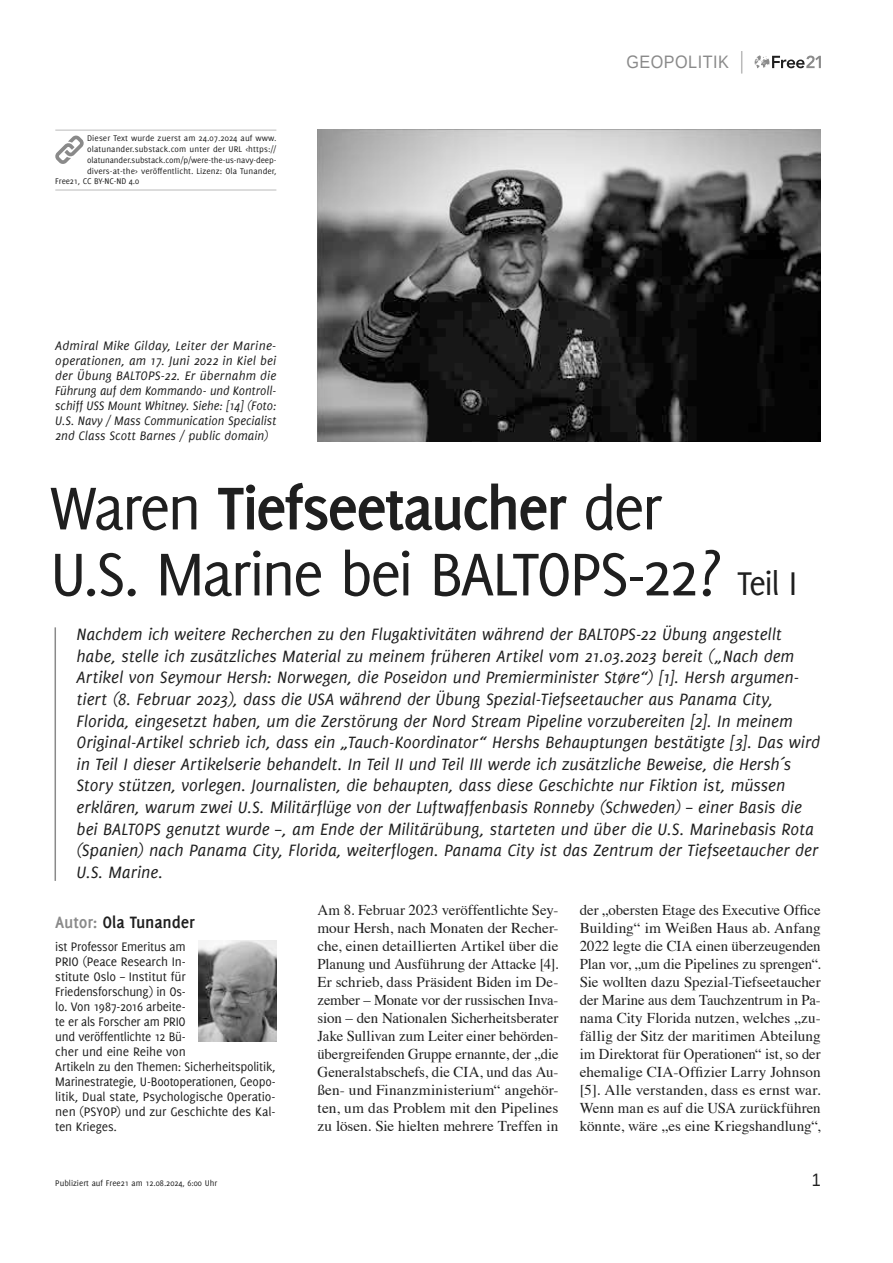
<style>
.page{position:relative;width:893px;height:1263px;background:#fff}
.page>*{position:absolute;margin:0;border:0;box-sizing:border-box;transform-origin:0 0}
.t1{font:66px/66px "Delicious";letter-spacing:-.04em;color:#1f1f1f}
.t2{font:italic 18px/21.6px "Delicious";color:#1f1f1f}
.t3{font:700 18px "Delicious";letter-spacing:-.01em;color:#1f1f1f}
.t4{font:18px "Liberation Sans";letter-spacing:.03em;color:#8a8a8a;scale:.9 1}
.t5{font:18px "Liberation Sans";color:#1f1f1f;scale:.9 1}
.t6{font:15px/18px "Times";color:#1f1f1f;text-align:justify}
.t7{font:13.5px/15px "Delicious";letter-spacing:-.015em;color:#1f1f1f}
.t8{font:italic 13.5px/15px "Delicious";color:#1f1f1f;text-align:justify}
.t9{font:9px "Delicious";letter-spacing:.01em;color:#1f1f1f}
.t10{font:9px "Delicious";letter-spacing:-.01em;color:#1f1f1f}
.s1{font-weight:700}
.s2{font-size:36px}
.s3{color:#8a8a8a}
</style>
<div class="page">
<svg style="left:755px;top:55px;width:66px;height:13px"></svg>
<svg style="left:741px;top:51px;width:1px;height:23px"></svg>
<hr style="left:55px;top:627px;width:1px;height:254px;background:#8a8a8a">
<img style="left:317px;top:130px;width:504px;height:312px">
<hr style="left:55px;top:130px;width:221px;height:1px;background:#bababa">
<hr style="left:55px;top:190px;width:221px;height:1px;background:#bababa">
<svg style="left:55px;top:135px;width:29px;height:29px"></svg>
<img style="left:199px;top:941px;width:77px;height:101px">
<p class="t9" style="left:87px;top:133px;width:191px">Dieser Text wurde zuerst am 24.07.2024 auf www.</p>
<p class="t9" style="left:87px;top:144px;width:191px">olatunander.substack.com unter der URL &lt;https://</p>
<p class="t9" style="left:87px;top:155px;width:191px">olatunander.substack.com/p/were-the-us-navy-deep-</p>
<p class="t9" style="left:87px;top:165px;width:191px">divers-at-the&gt; veröffentlicht. Lizenz: Ola Tunander,</p>
<p class="t10" style="left:55px;top:176px;width:85px">Free21, CC BY-NC-ND 4.0</p>
<p class="t8" style="left:55px;top:338px;width:223px">Admiral Mike Gilday, Leiter der Marine&shy;operationen, am 17. Juni 2022 in Kiel bei der Übung BALTOPS-22. Er übernahm die Führung auf dem Kommando- und Kontroll&shy;schiff USS Mount Whitney. Siehe: [14] (Foto:<br>U.S. Navy / Mass Communication Specialist 2nd Class Scott Barnes / public domain)</p>
<p class="t4" style="left:626px;top:51px;width:115px">GEOPOLITIK</p>
<h1 class="t1" style="left:50px;top:474px;width:749px">Waren <span class="s1">Tiefseetaucher</span> der<br>U.S. Marine bei BALTOPS-22? <span class="s2">Teil I</span></h1>
<p class="t2" style="left:77px;top:623px;width:745px">Nachdem ich weitere Recherchen zu den Flugaktivitäten während der BALTOPS-22 Übung angestellt habe, stelle ich zusätzliches Material zu meinem früheren Artikel vom 21.03.2023 bereit („Nach dem Artikel von Seymour Hersh: Norwegen, die Poseidon und Premierminister Støre“) [1]. Hersh argumen&shy;tiert (8. Februar 2023), dass die USA während der Übung Spezial-Tiefseetaucher aus Panama City, Florida, eingesetzt haben, um die Zerstörung der Nord Stream Pipeline vorzubereiten [2]. In meinem Original-Artikel schrieb ich, dass ein „Tauch-Koordinator“ Hershs Behauptungen bestätigte [3]. Das wird in Teil I dieser Artikelserie behandelt. In Teil II und Teil III werde ich zusätzliche Beweise, die Hersh´s Story stützen, vorlegen. Journalisten, die behaupten, dass diese Geschichte nur Fiktion ist, müssen erklären, warum zwei U.S. Militärflüge von der Luftwaffenbasis Ronneby (Schweden) – einer Basis die bei BALTOPS genutzt wurde –, am Ende der Militärübung, starteten und über die U.S. Marinebasis Rota (Spanien) nach Panama City, Florida, weiterflogen. Panama City ist das Zentrum der Tiefseetaucher der U.S. Marine.</p>
<p class="t3" style="left:55px;top:912px;width:141px"><span class="s3">Autor:</span> Ola Tunander</p>
<p class="t7" style="left:55px;top:939px;width:222px">ist Professor Emeritus am<br>PRIO (Peace Research In-<br>stitute Oslo – Institut für<br>Friedensforschung) in Os-<br>lo. Von 1987-2016 arbeite-<br>te er als Forscher am PRIO<br>und veröffentlichte 12 Bü-<br>cher und eine Reihe von<br>Artikeln zu den Themen: Sicherheitspolitik,<br>Marinestrategie, U-Bootoperationen, Geopo&shy;litik, Dual state, Psychologische Operatio&shy;nen (PSYOP) und zur Geschichte des Kal&shy;ten Krieges.</p>
<p class="t6" style="left:317px;top:900px;width:242px">Am 8. Februar 2023 veröffentlichte Sey&shy;mour Hersh, nach Monaten der Recher&shy;che, einen detaillierten Artikel über die Planung und Ausführung der Attacke [4].<br>Er schrieb, dass Präsident Biden im De&shy;zember – Monate vor der russischen Inva&shy;sion – den Nationalen Sicherheitsberater Jake Sullivan zum Leiter einer behörden&shy;übergreifenden Gruppe ernannte, der „die Generalstabschefs, die CIA, und das Au&shy;ßen- und Finanzministerium“ angehör&shy;ten, um das Problem mit den Pipelines zu lösen. Sie hielten mehrere Treffen in</p>
<p class="t6" style="left:580px;top:900px;width:242px">der „obersten Etage des Executive Office Building“ im Weißen Haus ab. Anfang 2022 legte die CIA einen überzeugenden Plan vor, „um die Pipelines zu sprengen“.<br>Sie wollten dazu Spezial-Tiefseetaucher der Marine aus dem Tauchzentrum in Pa&shy;nama City Florida nutzen, welches „zu&shy;fällig der Sitz der maritimen Abteilung im Direktorat für Operationen“ ist, so der ehemalige CIA-Offizier Larry Johnson [5]. Alle verstanden, dass es ernst war.<br>Wenn man es auf die USA zurückführen könnte, wäre „es eine Kriegshandlung“,</p>
<p class="t9" style="left:55px;top:1177px;width:163px">Publiziert auf Free21 am 12.08.2024, 6:00 Uhr</p>
<p class="t5" style="left:812px;top:1168px;width:12px">1</p>
</div>
